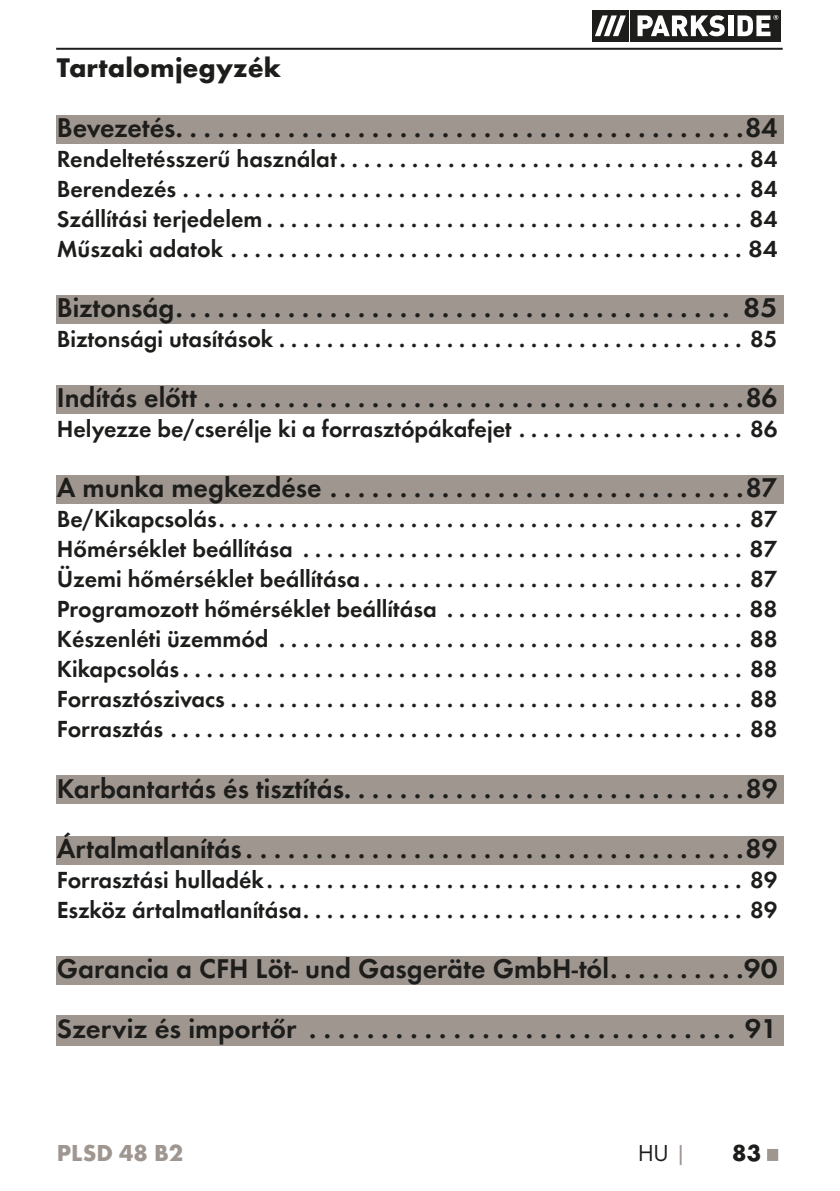
<style>
.page{position:relative;width:840px;height:1191px;background:#fff}
.page>*{position:absolute;margin:0;border:0;box-sizing:border-box;transform-origin:0 0}
.t1{font:28px/60px "Futura Dem";color:#1d1d1b}
.t2{font:700 28px "Futura";color:#1d1d1b}
.t3{font:24px/30px "Futura Dem";color:#1d1d1b;text-align:justify}
.t4{font:700 24px "Futura";color:#9f9690}
.t5{font:24px "Futura Boo";color:#1d1d1b}
.t6{font:700 24px "Futura";color:#1d1d1b}
.s1{color:#9f9690}
</style>
<div class="page">
<div style="left:590px;top:9px;width:192px;height:34px;background:linear-gradient(to right,#1d1d1b,#1d1d1b)"></div>
<div style="left:591px;top:10px;width:37px;height:31px;background:#1d1d1b"></div>
<div style="left:630px;top:10px;width:150px;height:31px;background:#1d1d1b"></div>
<svg style="left:595px;top:15px;width:30px;height:21px"></svg>
<svg style="left:637px;top:15px;width:87px;height:21px"></svg>
<div style="left:727px;top:15px;width:5px;height:21px;background:#fff"></div>
<svg style="left:737px;top:15px;width:41px;height:21px"></svg>
<hr style="left:56px;top:48px;width:726px;height:2px;background:#1d1d1b">
<div style="left:766px;top:1149px;width:11px;height:12px;background:#9f9690"></div>
<div style="left:57px;top:116px;width:726px;height:28px;background:#9f9690"></div>
<div style="left:57px;top:296px;width:726px;height:28px;background:#9f9690"></div>
<div style="left:57px;top:386px;width:726px;height:28px;background:#9f9690"></div>
<div style="left:57px;top:476px;width:726px;height:28px;background:#9f9690"></div>
<div style="left:57px;top:776px;width:726px;height:28px;background:#9f9690"></div>
<div style="left:57px;top:836px;width:726px;height:28px;background:#9f9690"></div>
<div style="left:57px;top:956px;width:726px;height:28px;background:#9f9690"></div>
<div style="left:57px;top:1015px;width:726px;height:30px;background:#9f9690"></div>
<p class="t2" style="left:57px;top:47px;width:226px">Tartalomjegyzék</p>
<p class="t1" style="left:57px;top:96px;width:722px">Bevezetés . . . . . . . . . . . . . . . . . . . . . . . . . . . . . . . . . . . . . . . . 84</p>
<p class="t3" style="left:57px;top:142px;width:722px">Rendeltetésszerű használat . . . . . . . . . . . . . . . . . . . . . . . . . . . . . . . . . . 84<br>Berendezés . . . . . . . . . . . . . . . . . . . . . . . . . . . . . . . . . . . . . . . . . . . . . . . 84<br>Szállítási terjedelem . . . . . . . . . . . . . . . . . . . . . . . . . . . . . . . . . . . . . . . . 84<br>Műszaki adatok . . . . . . . . . . . . . . . . . . . . . . . . . . . . . . . . . . . . . . . . . . . 84</p>
<p class="t1" style="left:57px;top:276px;width:722px">Biztonság . . . . . . . . . . . . . . . . . . . . . . . . . . . . . . . . . . . . . . . . 85</p>
<p class="t3" style="left:57px;top:322px;width:721px">Biztonsági utasítások . . . . . . . . . . . . . . . . . . . . . . . . . . . . . . . . . . . . . . . 85</p>
<p class="t1" style="left:57px;top:366px;width:721px">Indítás előtt.......................................86</p>
<p class="t3" style="left:57px;top:412px;width:722px">Helyezze be/cserélje ki a forrasztópákafejet . . . . . . . . . . . . . . . . . . . 86</p>
<p class="t1" style="left:57px;top:456px;width:721px">A munka megkezdése . . . . . . . . . . . . . . . . . . . . . . . . . . . . . 87</p>
<p class="t3" style="left:57px;top:502px;width:722px">Be/Kikapcsolás . . . . . . . . . . . . . . . . . . . . . . . . . . . . . . . . . . . . . . . . . . . . 87<br>Hőmérséklet beállítása . . . . . . . . . . . . . . . . . . . . . . . . . . . . . . . . . . . . . 87<br>Üzemi hőmérséklet beállítása . . . . . . . . . . . . . . . . . . . . . . . . . . . . . . . . 87<br>Programozott hőmérséklet beállítása . . . . . . . . . . . . . . . . . . . . . . . . . 88<br>Készenléti üzemmód . . . . . . . . . . . . . . . . . . . . . . . . . . . . . . . . . . . . . . . 88<br>Kikapcsolás . . . . . . . . . . . . . . . . . . . . . . . . . . . . . . . . . . . . . . . . . . . . . . . 88<br>Forrasztószivacs........................................... 88<br>Forrasztás . . . . . . . . . . . . . . . . . . . . . . . . . . . . . . . . . . . . . . . . . . . . . . . . 88</p>
<p class="t1" style="left:57px;top:756px;width:722px">Karbantartás és tisztítás . . . . . . . . . . . . . . . . . . . . . . . . . . . . 89<br>Ártalmatlanítás . . . . . . . . . . . . . . . . . . . . . . . . . . . . . . . . . . . 89</p>
<p class="t3" style="left:57px;top:862px;width:721px">Forrasztási hulladék . . . . . . . . . . . . . . . . . . . . . . . . . . . . . . . . . . . . . . . . 89<br>Eszköz ártalmatlanítása . . . . . . . . . . . . . . . . . . . . . . . . . . . . . . . . . . . . . 89</p>
<p class="t1" style="left:57px;top:936px;width:722px">Garancia a CFH Löt- und Gasgeräte GmbH-tól . . . . . . . . . 90<br>Szerviz és importőr . . . . . . . . . . . . . . . . . . . . . . . . . . . . . . 91</p>
<p class="t4" style="left:57px;top:1135px;width:128px">PLSD 48 B2</p>
<p class="t5" style="left:637px;top:1136px;width:50px">HU <span class="s1">|</span></p>
<p class="t6" style="left:731px;top:1135px;width:30px">83</p>
</div>
